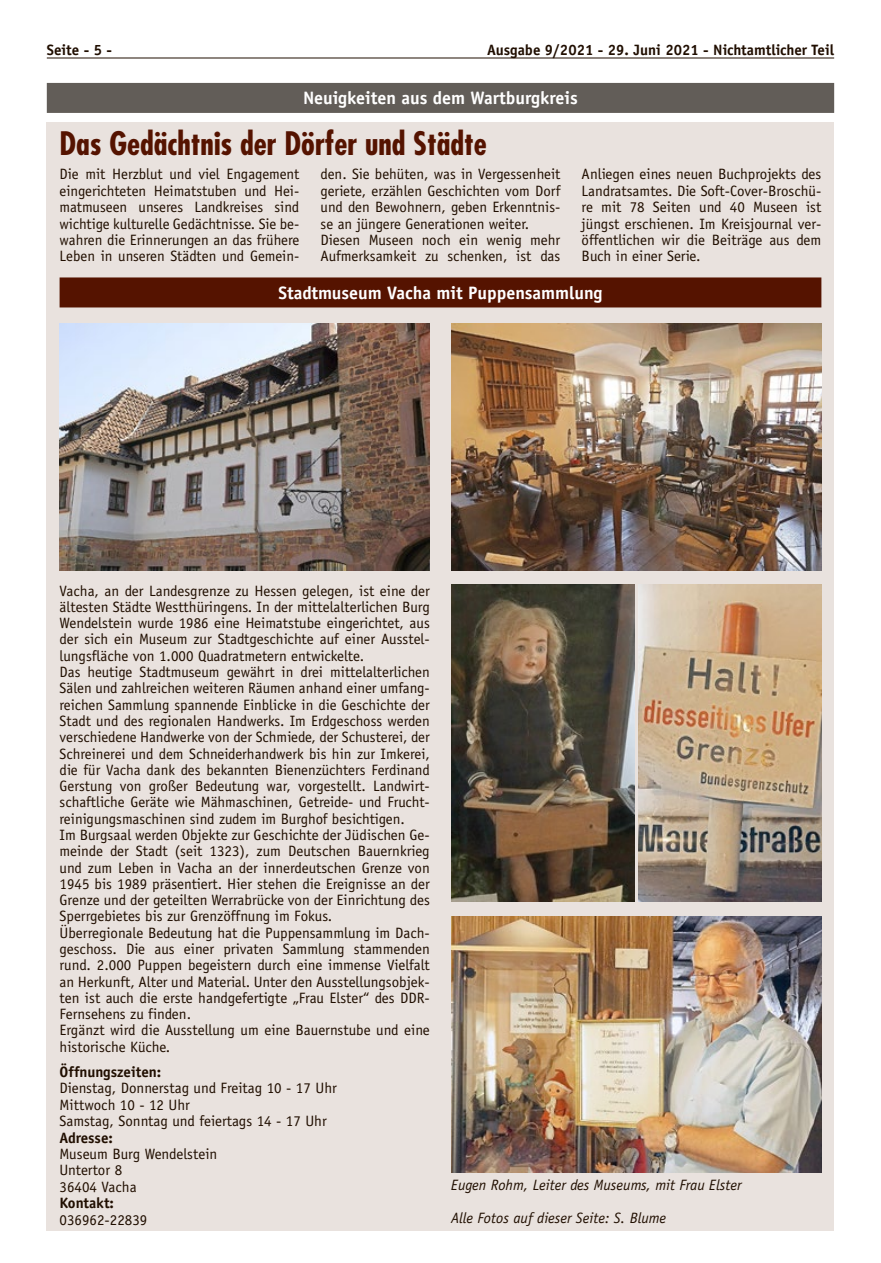
<style>
.page{position:relative;width:881px;height:1263px;background:#fff}
.page>*{position:absolute;margin:0;border:0;box-sizing:border-box;transform-origin:0 0}
.t1{font:700 condensed 31.5px "Futura LT";color:#551300}
.t2{font:700 18px "Officina Sans LT";color:#fff}
.t3{font:15px/16.4px "Officina Sans LT";color:#200e00}
.t4{font:700 15px "Officina Sans LT";color:#200e00}
.t5{font:italic 15px/32.7px "Officina Sans LT";color:#200e00}
</style>
<div class="page">
<hr style="left:47px;top:58px;width:786px;height:1px;background:#200e00">
<div style="left:47px;top:83px;width:786px;height:30px;background:#625d58"></div>
<div style="left:47px;top:122px;width:786px;height:1109px;background:#e9e2de"></div>
<div style="left:60px;top:277px;width:761px;height:30px;background:#551300"></div>
<img style="left:60px;top:324px;width:369px;height:246px">
<img style="left:451px;top:916px;width:370px;height:256px">
<img style="left:451px;top:324px;width:370px;height:246px">
<img style="left:451px;top:584px;width:183px;height:317px">
<img style="left:638px;top:584px;width:183px;height:317px">
<p class="t4" style="left:47px;top:40px;width:67px">Seite - 5 -</p>
<p class="t4" style="left:487px;top:40px;width:348px">Ausgabe 9/2021 - 29. Juni 2021 - Nichtamtlicher Teil</p>
<p class="t2" style="left:303px;top:87px;width:276px">Neuigkeiten aus dem Wartburgkreis</p>
<h1 class="t1" style="left:60px;top:123px;width:428px">Das Gedächtnis der Dörfer und Städte</h1>
<p class="t3" style="left:60px;top:166px;width:241px;text-align:justify">Die mit Herzblut und viel Engagement eingerichteten Heimatstuben und Hei&shy;matmuseen unseres Landkreises sind wichtige kulturelle Gedächtnisse. Sie be&shy;wahren die Erinnerungen an das frühere Leben in unseren Städten und Gemein-</p>
<p class="t3" style="left:320px;top:166px;width:241px">den. Sie behüten, was in Vergessenheit geriete, erzählen Geschichten vom Dorf und den Bewohnern, geben Erkenntnis&shy;se an jüngere Generationen weiter.<br>Diesen Museen noch ein wenig mehr Aufmerksamkeit zu schenken, ist das</p>
<p class="t3" style="left:581px;top:166px;width:241px;text-align:justify">Anliegen eines neuen Buchprojekts des Landratsamtes. Die Soft-Cover-Broschü&shy;re mit 78 Seiten und 40 Museen ist jüngst erschienen. Im Kreisjournal ver&shy;öffentlichen wir die Beiträge aus dem Buch in einer Serie.</p>
<p class="t2" style="left:278px;top:282px;width:326px">Stadtmuseum Vacha mit Puppensammlung</p>
<p class="t3" style="left:60px;top:582px;width:371px">Vacha, an der Landesgrenze zu Hessen gelegen, ist eine der ältesten Städte Westthüringens. In der mittelalterlichen Burg Wendelstein wurde 1986 eine Heimatstube eingerichtet, aus der sich ein Museum zur Stadtgeschichte auf einer Ausstel&shy;lungsfläche von 1.000 Quadratmetern entwickelte.<br>Das heutige Stadtmuseum gewährt in drei mittelalterlichen Sälen und zahlreichen weiteren Räumen anhand einer umfang&shy;reichen Sammlung spannende Einblicke in die Geschichte der Stadt und des regionalen Handwerks. Im Erdgeschoss werden verschiedene Handwerke von der Schmiede, der Schusterei, der Schreinerei und dem Schneiderhandwerk bis hin zur Imkerei, die für Vacha dank des bekannten Bienenzüchters Ferdinand Gerstung von großer Bedeutung war, vorgestellt. Landwirt&shy;schaftliche Geräte wie Mähmaschinen, Getreide- und Frucht&shy;reinigungsmaschinen sind zudem im Burghof besichtigen.<br>Im Burgsaal werden Objekte zur Geschichte der Jüdischen Ge&shy;meinde der Stadt (seit 1323), zum Deutschen Bauernkrieg und zum Leben in Vacha an der innerdeutschen Grenze von 1945 bis 1989 präsentiert. Hier stehen die Ereignisse an der Grenze und der geteilten Werrabrücke von der Einrichtung des Sperrgebietes bis zur Grenzöffnung im Fokus.<br>Überregionale Bedeutung hat die Puppensammlung im Dach&shy;geschoss. Die aus einer privaten Sammlung stammenden rund. 2.000 Puppen begeistern durch eine immense Vielfalt an Herkunft, Alter und Material. Unter den Ausstellungsobjek&shy;ten ist auch die erste handgefertigte „Frau Elster“ des DDR-Fernsehens zu finden.<br>Ergänzt wird die Ausstellung um eine Bauernstube und eine historische Küche.</p>
<p class="t4" style="left:60px;top:1062px;width:103px">Öffnungszeiten:</p>
<p class="t3" style="left:60px;top:1080px;width:279px">Dienstag, Donnerstag und Freitag 10 - 17 Uhr<br>Mittwoch 10 - 12 Uhr<br>Samstag, Sonntag und feiertags 14 - 17 Uhr</p>
<p class="t4" style="left:60px;top:1128px;width:55px">Adresse:</p>
<p class="t3" style="left:60px;top:1146px;width:159px">Museum Burg Wendelstein<br>Untertor 8<br>36404 Vacha</p>
<p class="t4" style="left:60px;top:1194px;width:56px">Kontakt:</p>
<p class="t3" style="left:60px;top:1211px;width:89px">036962-22839</p>
<p class="t5" style="left:451px;top:1168px;width:292px">Eugen Rohm, Leiter des Museums, mit Frau Elster<br>Alle Fotos auf dieser Seite: S. Blume</p>
</div>
